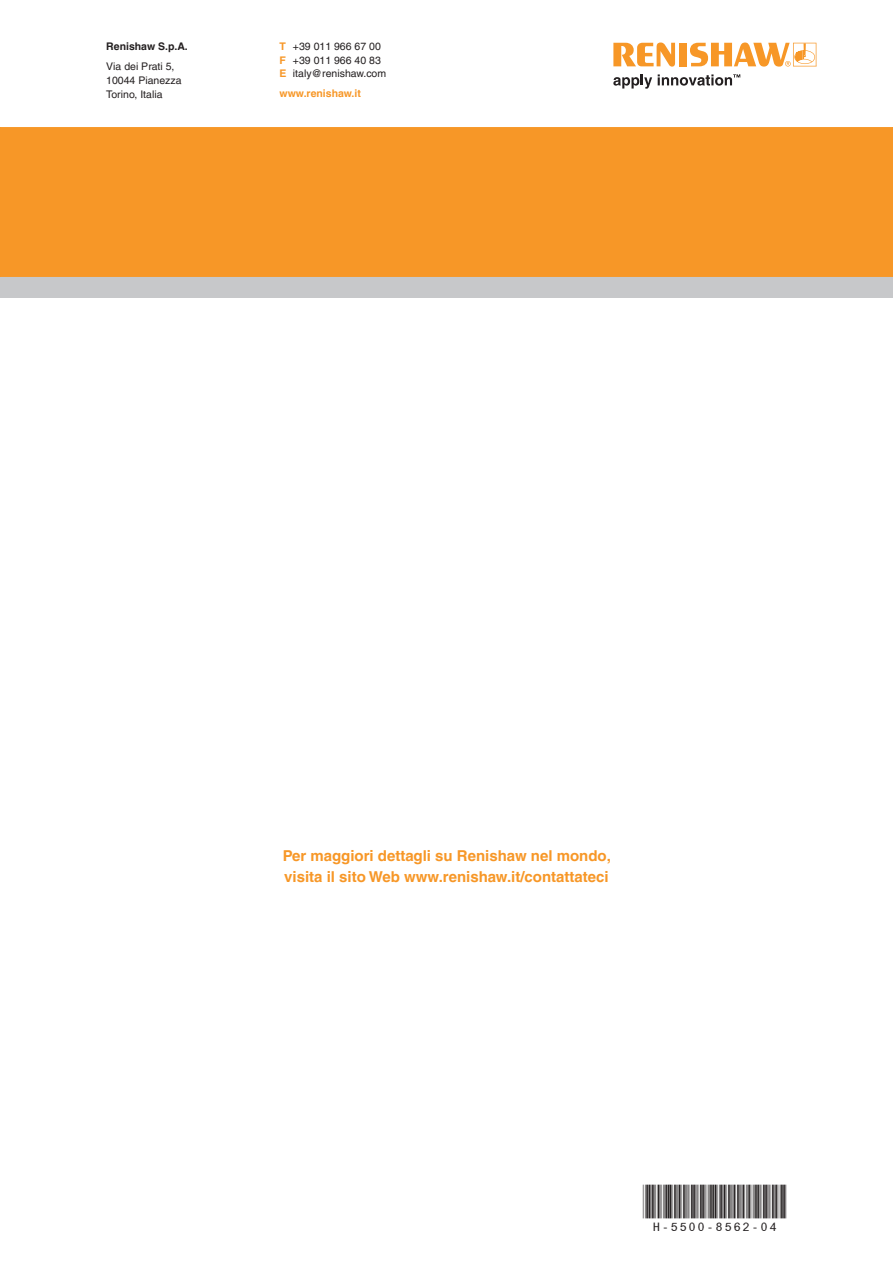
<style>
.page{position:relative;width:893px;height:1263px;background:#fff}
.page>*{position:absolute;margin:0;border:0;box-sizing:border-box;transform-origin:0 0}
.Bar_code{font:48px "MBH16 B";color:#231f20}
.Web_contact{font:700 15px/21px "Helvetica LT Pro";color:#f79727}
.t1{font:10.5px "Helvetica LT Pro";color:#231f20}
.t2{font:700 10.5px "Helvetica LT Pro";color:#f79727}
.t3{font:700 10.5px "Helvetica LT Pro";color:#231f20}
</style>
<div class="page">
<svg style="left:613px;top:75px;width:39px;height:14px"></svg>
<svg style="left:613px;top:43px;width:62px;height:24px"></svg>
<div style="left:679px;top:43px;width:8px;height:23px;background:#f79727"></div>
<svg style="left:690px;top:43px;width:126px;height:24px"></svg>
<svg style="left:658px;top:74px;width:82px;height:12px"></svg>
<div style="left:0;top:276px;width:893px;height:22px;background:#c7c8ca"></div>
<div style="left:0;top:127px;width:893px;height:150px;background:#f79727"></div>
<p class="t3" style="left:106px;top:40px;width:83px">Renishaw S.p.A.</p>
<p class="t1" style="left:106px;top:61px;width:70px">Via dei Prati 5,</p>
<p class="t1" style="left:106px;top:74px;width:77px">10044 Pianezza</p>
<p class="t1" style="left:106px;top:88px;width:58px">Torino, Italia</p>
<p class="t2" style="left:280px;top:40px;width:8px">T</p>
<p class="t1" style="left:293px;top:40px;width:89px">+39 011 966 67 00</p>
<p class="t2" style="left:280px;top:54px;width:8px">F</p>
<p class="t1" style="left:293px;top:54px;width:89px">+39 011 966 40 83</p>
<p class="t2" style="left:280px;top:67px;width:9px">E</p>
<p class="t1" style="left:293px;top:67px;width:95px">italy@renishaw.com</p>
<p class="t2" style="left:280px;top:87px;width:83px">www.renishaw.it</p>
<p class="Web_contact" style="left:283px;top:845px;width:330px">Per maggiori dettagli su Renishaw nel mondo, visita il sito Web www.renishaw.it/contattateci</p>
<p class="Bar_code" style="left:643px;top:1186px;width:145px">*H-5500-8562-04*</p>
</div>
